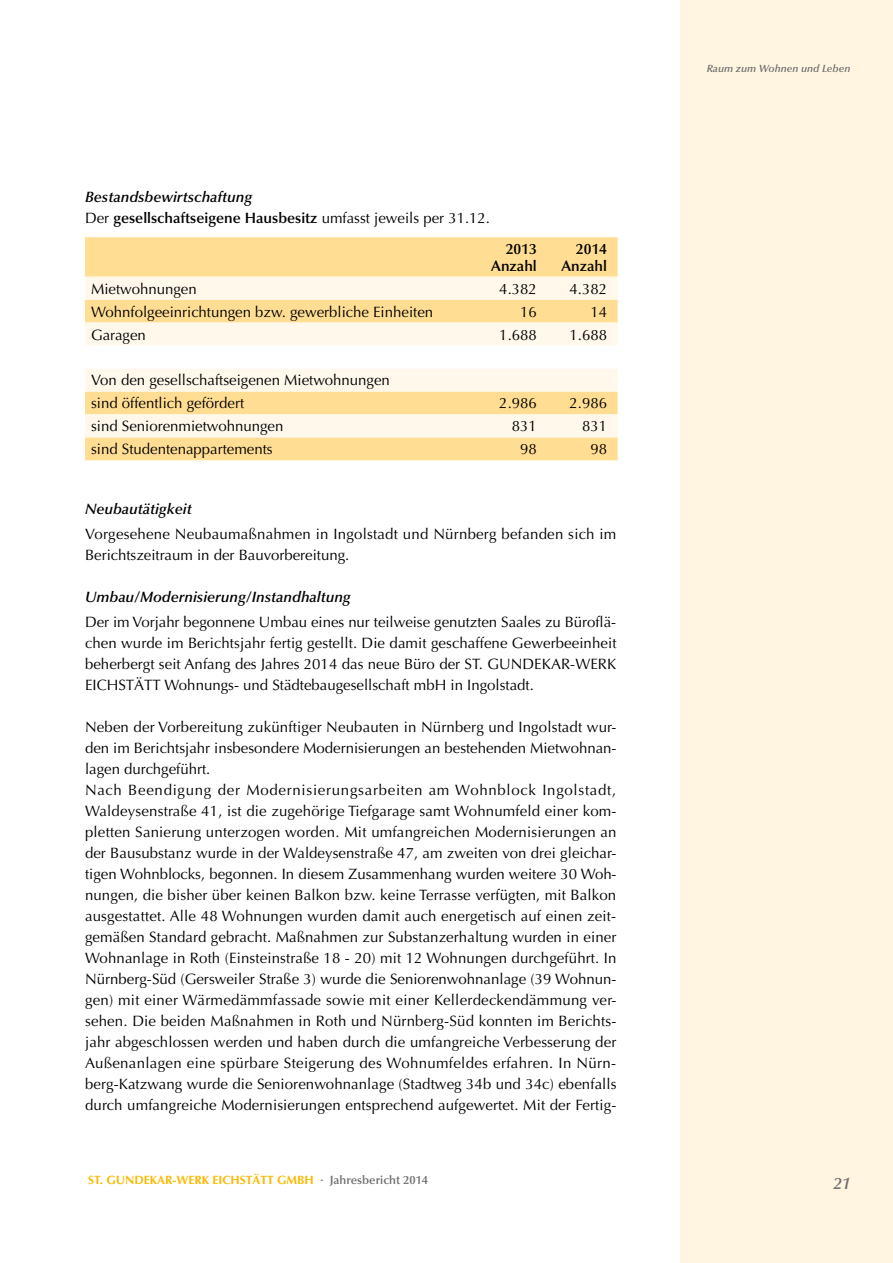
<style>
.page{position:relative;width:893px;height:1263px;background:#fff}
.page>*{position:absolute;margin:0;border:0;box-sizing:border-box;transform-origin:0 0}
.t1{font:italic 600 16.5px "Optima";color:#706f6f}
.t2{font:15px/21px "Optima";letter-spacing:.01em;color:#000}
.t3{font:600 15px/16.5px "Optima";color:#000;text-align:right}
.t4{font:italic 600 15px "Optima";color:#000}
.t5{font:700 12px "Optima";color:#fbba00}
.t6{font:italic 600 10.5px "Optima";color:#706f6f}
.s1{font-style:italic}
.s2{font-weight:400}
.s3{font-weight:600;color:#706f6f}
</style>
<div class="page">
<div style="left:680px;top:0;width:213px;height:1263px;background:#fff5e1"></div>
<div style="left:85px;top:237px;width:533px;height:223px;background:#ffdd93"></div>
<svg style="left:85px;top:277px;width:533px;height:160px;background:#ffefce"></svg>
<svg style="left:85px;top:345px;width:533px;height:23px"></svg>
<p class="t3" style="left:85px;top:186px;width:407px;line-height:21px;text-align:left"><span class="s1">Bestandsbewirtschaftung<br></span><span class="s2">Der</span> gesellschaftseigene Hausbesitz <span class="s2">umfasst jeweils per 31.12.</span></p>
<p class="t3" style="left:491px;top:241px;width:47px">2013<br>Anzahl</p>
<p class="t3" style="left:561px;top:241px;width:47px">2014<br>Anzahl</p>
<p class="t2" style="left:91px;top:278px;width:107px">Mietwohnungen</p>
<p class="t2" style="left:499px;top:278px;width:39px">4.382</p>
<p class="t2" style="left:569px;top:278px;width:39px">4.382</p>
<p class="t2" style="left:91px;top:301px;width:344px">Wohnfolgeeinrichtungen bzw. gewerbliche Einheiten</p>
<p class="t2" style="left:520px;top:301px;width:18px">16</p>
<p class="t2" style="left:590px;top:301px;width:18px">14</p>
<p class="t2" style="left:91px;top:324px;width:56px">Garagen</p>
<p class="t2" style="left:499px;top:324px;width:39px">1.688</p>
<p class="t2" style="left:569px;top:324px;width:39px">1.688</p>
<p class="t2" style="left:91px;top:369px;width:300px;line-height:23.1px">Von den gesellschaftseigenen Mietwohnungen sind öffentlich gefördert</p>
<p class="t2" style="left:499px;top:393px;width:39px">2.986</p>
<p class="t2" style="left:569px;top:393px;width:39px">2.986</p>
<p class="t2" style="left:91px;top:416px;width:194px">sind Seniorenmietwohnungen</p>
<p class="t2" style="left:512px;top:416px;width:27px">831</p>
<p class="t2" style="left:582px;top:416px;width:27px">831</p>
<p class="t2" style="left:91px;top:439px;width:183px">sind Studentenappartements</p>
<p class="t2" style="left:520px;top:439px;width:18px">98</p>
<p class="t2" style="left:590px;top:439px;width:18px">98</p>
<p class="t4" style="left:85px;top:500px;width:108px">Neubautätigkeit</p>
<p class="t2" style="left:85px;top:524px;width:533px">Vorgesehene Neubaumaßnahmen in Ingolstadt und Nürnberg befanden sich im<br>Berichtszeitraum in der Bauvorbereitung.</p>
<p class="t4" style="left:85px;top:588px;width:267px">Umbau/Modernisierung/Instandhaltung</p>
<p class="t2" style="left:85px;top:612px;width:533px;text-align:justify">Der im Vorjahr begonnene Umbau eines nur teilweise genutzten Saales zu Büroflä&shy;chen wurde im Berichtsjahr fertig gestellt. Die damit geschaffene Gewerbeeinheit beherbergt seit Anfang des Jahres 2014 das neue Büro der ST. GUNDEKAR-WERK EICHSTÄTT Wohnungs- und Städtebaugesellschaft mbH in Ingolstadt.</p>
<p class="t2" style="left:85px;top:717px;width:533px">Neben der Vorbereitung zukünftiger Neubauten in Nürnberg und Ingolstadt wur&shy;den im Berichtsjahr insbesondere Modernisierungen an bestehenden Mietwohnan&shy;lagen durchgeführt.<br>Nach Beendigung der Modernisierungsarbeiten am Wohnblock Ingolstadt, Waldeysenstraße 41, ist die zugehörige Tiefgarage samt Wohnumfeld einer kom&shy;pletten Sanierung unterzogen worden. Mit umfangreichen Modernisierungen an der Bausubstanz wurde in der Waldeysenstraße 47, am zweiten von drei gleichar&shy;tigen Wohnblocks, begonnen. In diesem Zusammenhang wurden weitere 30 Woh&shy;nungen, die bisher über keinen Balkon bzw. keine Terrasse verfügten, mit Balkon ausgestattet. Alle 48 Wohnungen wurden damit auch energetisch auf einen zeit&shy;gemäßen Standard gebracht. Maßnahmen zur Substanzerhaltung wurden in einer Wohnanlage in Roth (Einsteinstraße 18 - 20) mit 12 Wohnungen durchgeführt. In Nürnberg-Süd (Gersweiler Straße 3) wurde die Seniorenwohnanlage (39 Wohnun&shy;gen) mit einer Wärmedämmfassade sowie mit einer Kellerdeckendämmung ver&shy;sehen. Die beiden Maßnahmen in Roth und Nürnberg-Süd konnten im Berichts&shy;jahr abgeschlossen werden und haben durch die umfangreiche Verbesserung der Außenanlagen eine spürbare Steigerung des Wohnumfeldes erfahren. In Nürn&shy;berg-Katzwang wurde die Seniorenwohnanlage (Stadtweg 34b und 34c) ebenfalls durch umfangreiche Modernisierungen entsprechend aufgewertet. Mit der Fertig-</p>
<p class="t5" style="left:88px;top:1173px;width:341px">ST. GUNDEKAR-WERK EICHSTÄTT GMBH <span class="s3">· Jahresbericht 2014</span></p>
<p class="t6" style="left:707px;top:62px;width:145px">Raum zum Wohnen und Leben</p>
<p class="t1" style="left:833px;top:1174px;width:19px">21</p>
</div>
